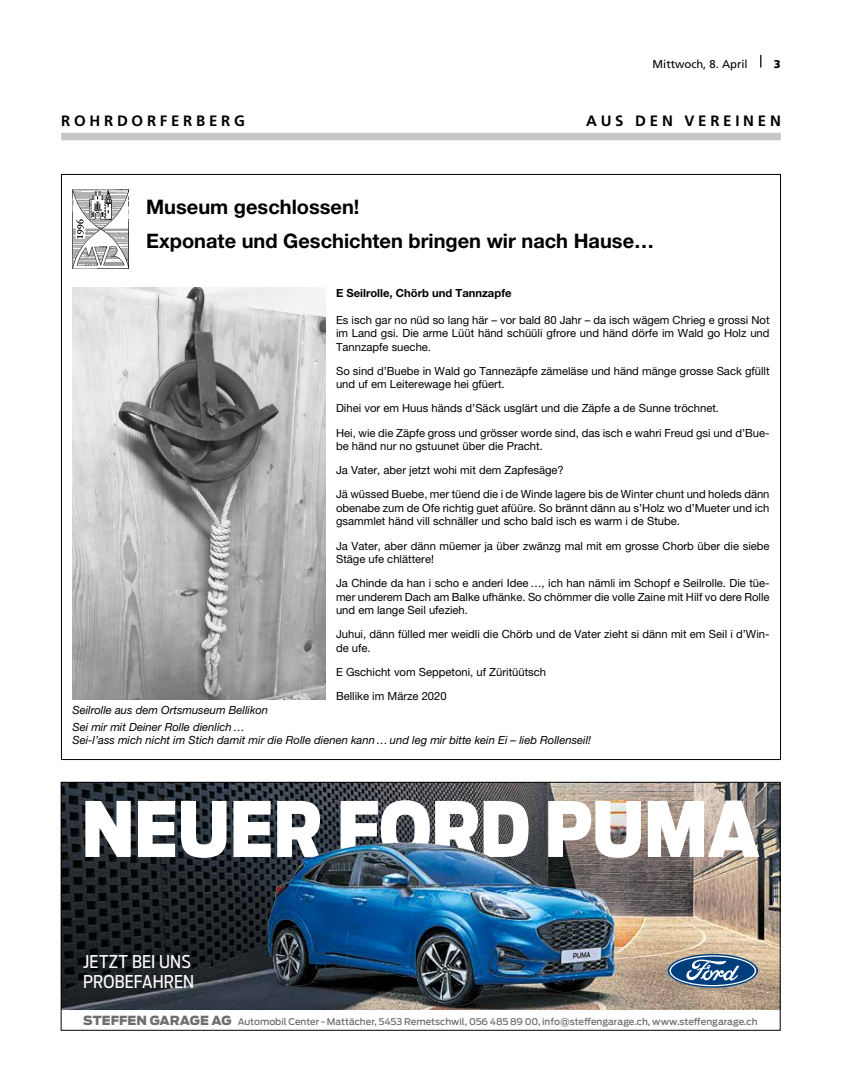
<style>
.page{position:relative;width:842px;height:1085px;background:#fff}
.page>*{position:absolute;margin:0;border:0;box-sizing:border-box;transform-origin:0 0}
.t1{font:900 75.5px "Ford Antenna Cond";letter-spacing:-.01em;color:#fff}
.t2{font:700 20px/34.6px "Helvetica Neue LT Std";color:#000}
.t3{font:17.5px/20px "Ford Antenna Cond";letter-spacing:.005em;color:#fff}
.t4{font:700 15px "Frutiger LT Std";letter-spacing:.25em;color:#000}
.t5{font:11.25px/13.5px "Helvetica Neue LT Std";color:#000}
.t6{font:italic 11.25px/17px "Helvetica Neue LT Std";color:#000}
.t7{font:700 11.25px "Helvetica Neue LT Std";color:#000}
.t8{font:11.25px "Frutiger LT Std";color:#000}
.t9{font:900 11.25px "Frutiger LT Std";color:#000}
.t10{font:500 9.12px "Ford Antenna";letter-spacing:-.005em;color:#6e6e6e}
.s1{font-weight:900;font-size:12.5px}
</style>
<div class="page">
<svg style="left:760px;top:55px;width:1px;height:13px"></svg>
<div style="left:61px;top:133px;width:719px;height:7px;background:#c5c6c6"></div>
<img style="left:73px;top:189px;width:55px;height:79px">
<img style="left:72px;top:287px;width:253px;height:412px">
<img style="left:63px;top:783px;width:715px;height:225px">
<svg style="left:667px;top:953px;width:91px;height:34px;background:#617f9b"></svg>
<div style="left:61px;top:781px;width:719px;height:249px;border:1px solid #000"></div>
<p class="t8" style="left:652px;top:57px;width:97px">Mittwoch, 8. April</p>
<p class="t9" style="left:774px;top:57px;width:8px">3</p>
<h3 class="t4" style="left:61px;top:112px;width:185px">ROHRDORFERBERG</h3>
<h3 class="t4" style="left:586px;top:112px;width:196px">AUS DEN VEREINEN</h3>
<h2 class="t2" style="left:146px;top:189px;width:509px">Museum geschlossen!<br>Exponate und Geschichten bringen wir nach Hause…</h2>
<p class="t7" style="left:336px;top:285px;width:177px">E Seilrolle, Chörb und Tannzapfe</p>
<p class="t5" style="left:336px;top:312px;width:435px;text-align:justify">Es isch gar no nüd so lang här – vor bald 80 Jahr – da isch wägem Chrieg e grossi Not im Land gsi. Die arme Lüüt händ schüüli gfrore und händ dörfe im Wald go Holz und Tannzapfe sueche.</p>
<p class="t5" style="left:336px;top:364px;width:435px">So sind d’Buebe in Wald go Tannezäpfe zämeläse und händ mänge grosse Sack gfüllt und uf em Leiterewage hei gfüert.</p>
<p class="t5" style="left:336px;top:396px;width:435px;line-height:24.1px">Dihei vor em Huus händs d’Säck usglärt und die Zäpfe a de Sunne tröchnet.<br>Hei, wie die Zäpfe gross und grösser worde sind, das isch e wahri Freud gsi und d’Bue-</p>
<p class="t5" style="left:336px;top:434px;width:435px;line-height:24.1px">be händ nur no gstuunet über die Pracht.<br>Ja Vater, aber jetzt wohi mit dem Zapfesäge?<br>Jä wüssed Buebe, mer tüend die i de Winde lagere bis de Winter chunt und holeds dänn</p>
<p class="t5" style="left:336px;top:501px;width:435px">obenabe zum de Ofe richtig guet afüüre. So brännt dänn au s’Holz wo d’Mueter und ich gsammlet händ vill schnäller und scho bald isch es warm i de Stube.</p>
<p class="t5" style="left:336px;top:538px;width:435px">Ja Vater, aber dänn müemer ja über zwänzg mal mit em grosse Chorb über die siebe<br>Stäge ufe chlättere!</p>
<p class="t5" style="left:336px;top:576px;width:435px;text-align:justify">Ja Chinde da han i scho e anderi Idee …, ich han nämli im Schopf e Seilrolle. Die tüe&shy;mer underem Dach am Balke ufhänke. So chömmer die volle Zaine mit Hilf vo dere Rolle und em lange Seil ufezieh.</p>
<p class="t5" style="left:336px;top:627px;width:435px">Juhui, dänn fülled mer weidli die Chörb und de Vater zieht si dänn mit em Seil i d’Win&shy;de ufe.</p>
<p class="t5" style="left:336px;top:659px;width:212px;line-height:24.1px">E Gschicht vom Seppetoni, uf Züritüütsch<br>Bellike im Märze 2020</p>
<p class="t6" style="left:72px;top:701px;width:197px">Seilrolle aus dem Ortsmuseum Bellikon<br>Sei mir mit Deiner Rolle dienlich …</p>
<p class="t6" style="left:72px;top:731px;width:520px">Sei-l’ass mich nicht im Stich damit mir die Rolle dienen kann … und leg mir bitte kein Ei – lieb Rollenseil!</p>
<h1 class="t1" style="left:81px;top:758px;width:680px">NEUER FORD PUMA</h1>
<h3 class="t3" style="left:83px;top:949px;width:112px">JETZT BEI UNS<br>PROBEFAHREN</h3>
<p class="t10" style="left:83px;top:1013px;width:676px"><span class="s1">STEFFEN GARAGE AG</span> Automobil Center - Mattächer, 5453 Remetschwil, 056 485 89 00, info@steffengarage.ch, www.steffengarage.ch</p>
</div>
